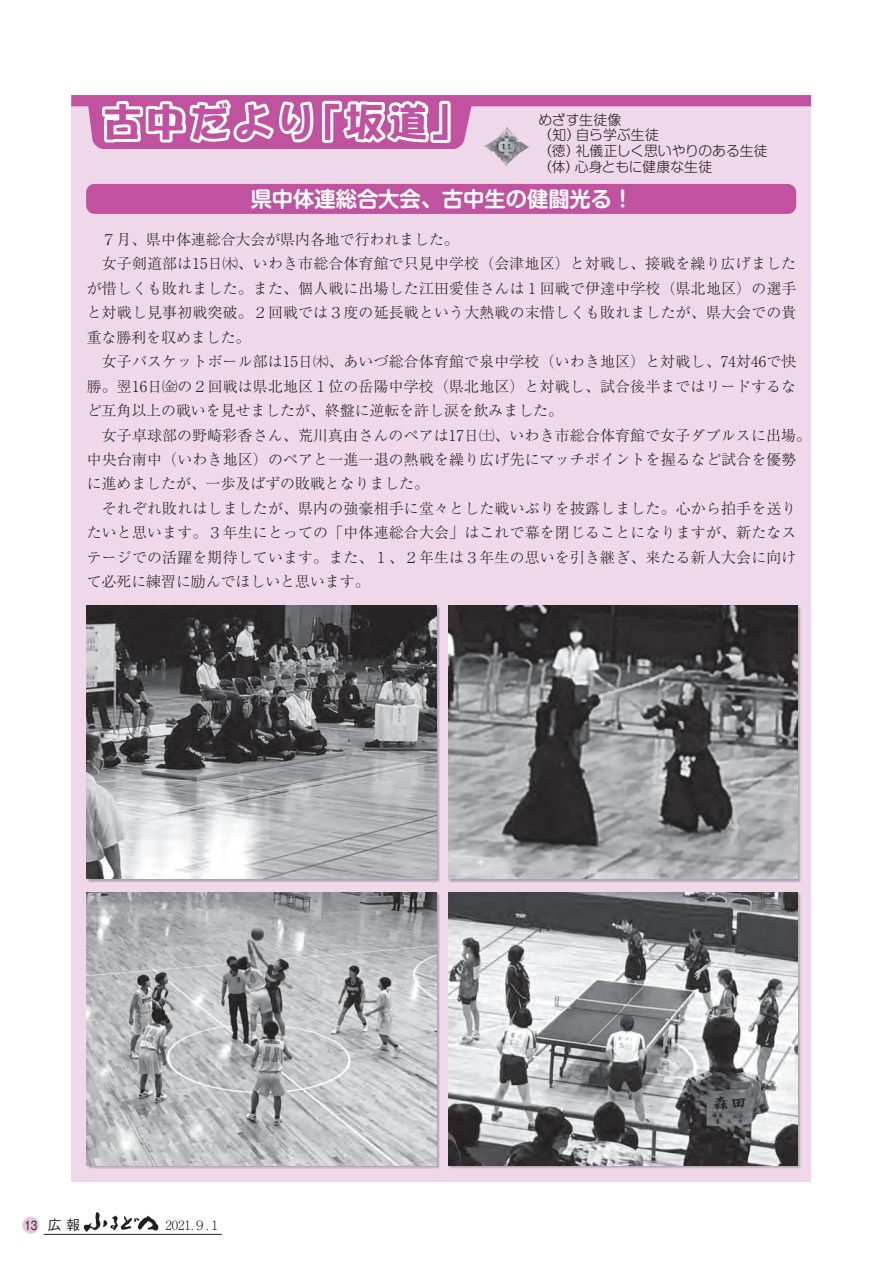
<style>
.page{position:relative;width:893px;height:1263px;background:#fff}
.page>*{position:absolute;margin:0;border:0;box-sizing:border-box;transform-origin:0 0}
.t1{font:39px "DFPOP1 Std W12";letter-spacing:.115em;color:#c0529f}
.t2{font:700 21.3px "Shin M Go Pro De";color:#fff}
.t3{font:300 14.85px/24.5px "Ryumin Pro";letter-spacing:.015em;color:#231f20}
.t4{font:300 13.8px/15.9px "Shin M Go Pro";color:#231f20}
.t5{font:500 13.8px "Gothic BBB Pro";color:#231f20}
.t6{font:300 12.75px "Ryumin Pro";color:#231f20}
.t7{font:11.7px "Gothic MB101 Pro";color:#231f20;scale:.8 1}
</style>
<div class="page">
<hr style="left:44px;top:1234px;width:178px;height:1px;background:#231f20">
<div style="left:22px;top:1216px;width:17px;height:17px;background:#e7c7de;border-radius:50%"></div>
<img style="left:83px;top:1212px;width:76px;height:20px">
<div style="left:71px;top:101px;width:740px;height:1080px;background:#eed8e9"></div>
<svg style="left:71px;top:95px;width:740px;height:54px"></svg>
<img style="left:484px;top:128px;width:46px;height:38px">
<div style="left:86px;top:184px;width:710px;height:30px;background:#c0529f;border-radius:9px"></div>
<div style="left:87px;top:606px;width:353px;height:277px;background:#231f20;opacity:.3"></div>
<img style="left:87px;top:606px;width:349px;height:272px">
<div style="left:87px;top:892px;width:353px;height:277px;background:#231f20;opacity:.3"></div>
<img style="left:87px;top:892px;width:349px;height:273px">
<div style="left:448px;top:606px;width:353px;height:277px;background:#231f20;opacity:.3"></div>
<img style="left:448px;top:606px;width:349px;height:272px">
<div style="left:448px;top:892px;width:353px;height:277px;background:#231f20;opacity:.3"></div>
<img style="left:448px;top:892px;width:349px;height:273px">
<h1 class="t1" style="left:103px;top:101px;width:215px">古中だより</h1>
<h1 class="t1" style="left:301px;top:101px;width:171px">「坂道」</h1>
<p class="t4" style="left:538px;top:110px;width:85px">めざす生徒像</p>
<p class="t4" style="left:576px;top:126px;width:84px">自ら学ぶ生徒</p>
<p class="t4" style="left:576px;top:126px;width:193px;text-indent:-38px">（知）<br>礼儀正しく思いやりのある生徒</p>
<p class="t4" style="left:575px;top:142px;width:139px;text-indent:-36px">（徳）<br>心身ともに健康な生徒</p>
<p class="t4" style="left:538px;top:158px;width:42px">（体）</p>
<h2 class="t2" style="left:251px;top:182px;width:384px">県中体連総合大会、古中生の健闘光る!</h2>
<p class="t3" style="left:87px;top:226px;width:726px">　７月、県中体連総合大会が県内各地で行われました。<br>　女子剣道部は15日㈭、いわき市総合体育館で只見中学校（会津地区）と対戦し、接戦を繰り広げましたが惜しくも敗れました。また、個人戦に出場した江田愛佳さんは１回戦で伊達中学校（県北地区）の選手と対戦し見事初戦突破。２回戦では３度の延長戦という大熱戦の末惜しくも敗れましたが、県大会での貴重な勝利を収めました。<br>　女子バスケットボール部は15日㈭、あいづ総合体育館で泉中学校（いわき地区）と対戦し、74対46で快勝。翌16日㈮の２回戦は県北地区１位の岳陽中学校（県北地区）と対戦し、試合後半まではリードするなど互角以上の戦いを見せましたが、終盤に逆転を許し涙を飲みました。<br>　女子卓球部の野崎彩香さん、荒川真由さんのペアは17日㈯、いわき市総合体育館で女子ダブルスに出場。中央台南中（いわき地区）のペアと一進一退の熱戦を繰り広げ先にマッチポイントを握るなど試合を優勢に進めましたが、一歩及ばずの敗戦となりました。<br>　それぞれ敗れはしましたが、県内の強豪相手に堂々とした戦いぶりを披露しました。心から拍手を送りたいと思います。３年生にとっての「中体連総合大会」はこれで幕を閉じることになりますが、新たなステージでの活躍を期待しています。また、１、２年生は３年生の思いを引き継ぎ、来たる新人大会に向けて必死に練習に励んでほしいと思います。</p>
<p class="t7" style="left:24px;top:1215px;width:18px">13</p>
<p class="t5" style="left:48px;top:1213px;width:34px">広報</p>
<p class="t6" style="left:165px;top:1215px;width:57px">2021.９.１</p>
</div>
